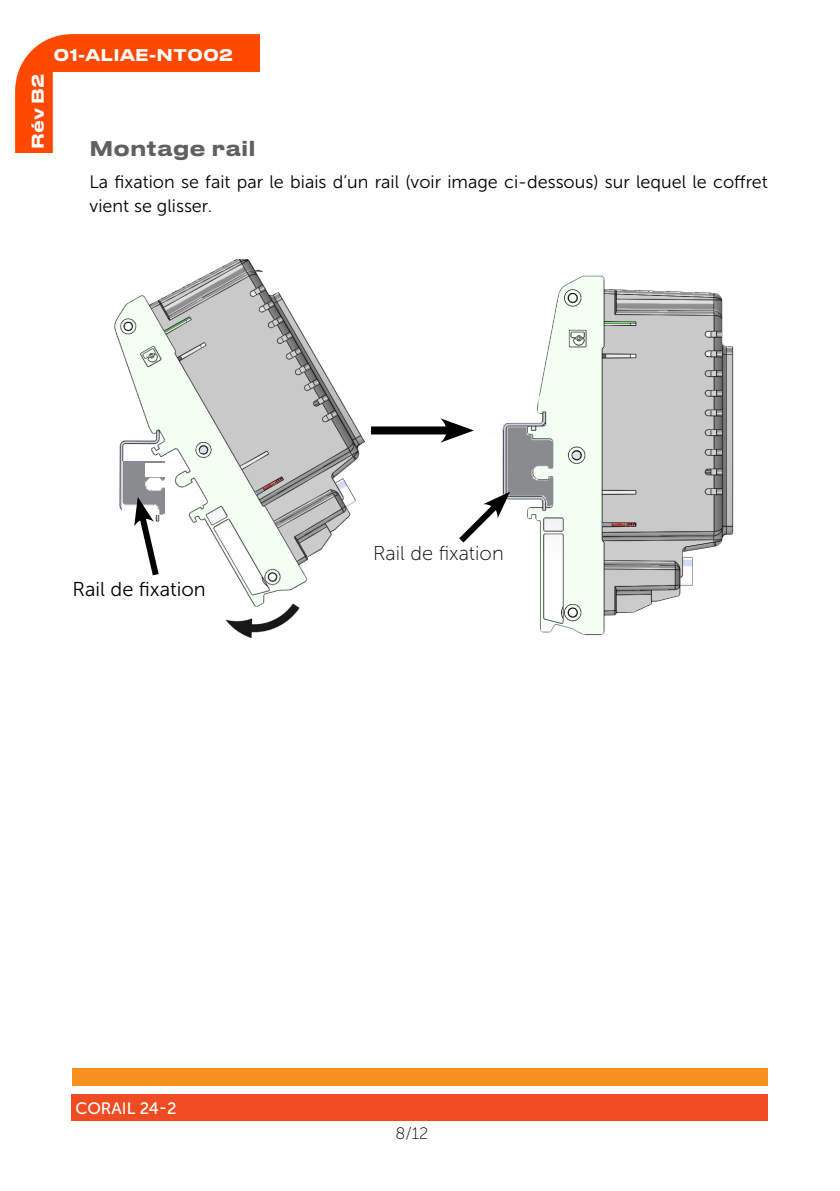
<style>
.page{position:relative;width:840px;height:1191px;background:#fff}
.page>*{position:absolute;margin:0;border:0;box-sizing:border-box;transform-origin:0 0}
.t1{font:20px "Museo Sans 100";color:#000}
.t2{font:20px "Museo Sans 300";color:#000}
.t3{font:500 20px "Druk Text Wide";color:#5f6062}
.t4{font:18px/24px "Museo Sans 300";color:#000}
.t5{font:16.4px "Museo Sans 500";color:#fff}
.t6{font:16.4px "Museo Sans 100";color:#000}
.t7{font:500 16px "Druk Text Wide";color:#fff}
</style>
<div class="page">
<div style="left:73px;top:1067px;width:694px;height:18px;background:#f7901e"></div>
<div style="left:72px;top:1094px;width:695px;height:26px;background:#f04c23"></div>
<img style="left:16px;top:34px;width:243px;height:119px">
<img style="left:502px;top:275px;width:232px;height:360px">
<div style="left:371px;top:426px;width:83px;height:8px;background:#000"></div>
<svg style="left:440px;top:418px;width:33px;height:25px"></svg>
<img style="left:115px;top:259px;width:249px;height:379px">
<img style="left:123px;top:462px;width:41px;height:53px">
<img style="left:115px;top:532px;width:19px;height:17px">
<img style="left:145px;top:464px;width:19px;height:12px">
<svg style="left:459px;top:491px;width:51px;height:58px"></svg>
<svg style="left:134px;top:497px;width:29px;height:85px"></svg>
<p class="t7" style="left:24px;top:149px;width:77px;rotate:-90deg">Rév B2</p>
<p class="t7" style="left:54px;top:41px;width:181px">01-ALIAE-NT002</p>
<p class="t3" style="left:90px;top:131px;width:167px">Montage rail</p>
<p class="t4" style="left:90px;top:170px;width:679px">La fixation se fait par le biais d’un rail (voir image ci-dessous) sur lequel le coffret vient se glisser.</p>
<p class="t2" style="left:73px;top:578px;width:135px">Rail de fixation</p>
<p class="t1" style="left:373px;top:543px;width:132px">Rail de fixation</p>
<p class="t5" style="left:75px;top:1099px;width:103px">CORAIL 24-2</p>
<p class="t6" style="left:395px;top:1124px;width:34px">8/12</p>
</div>
